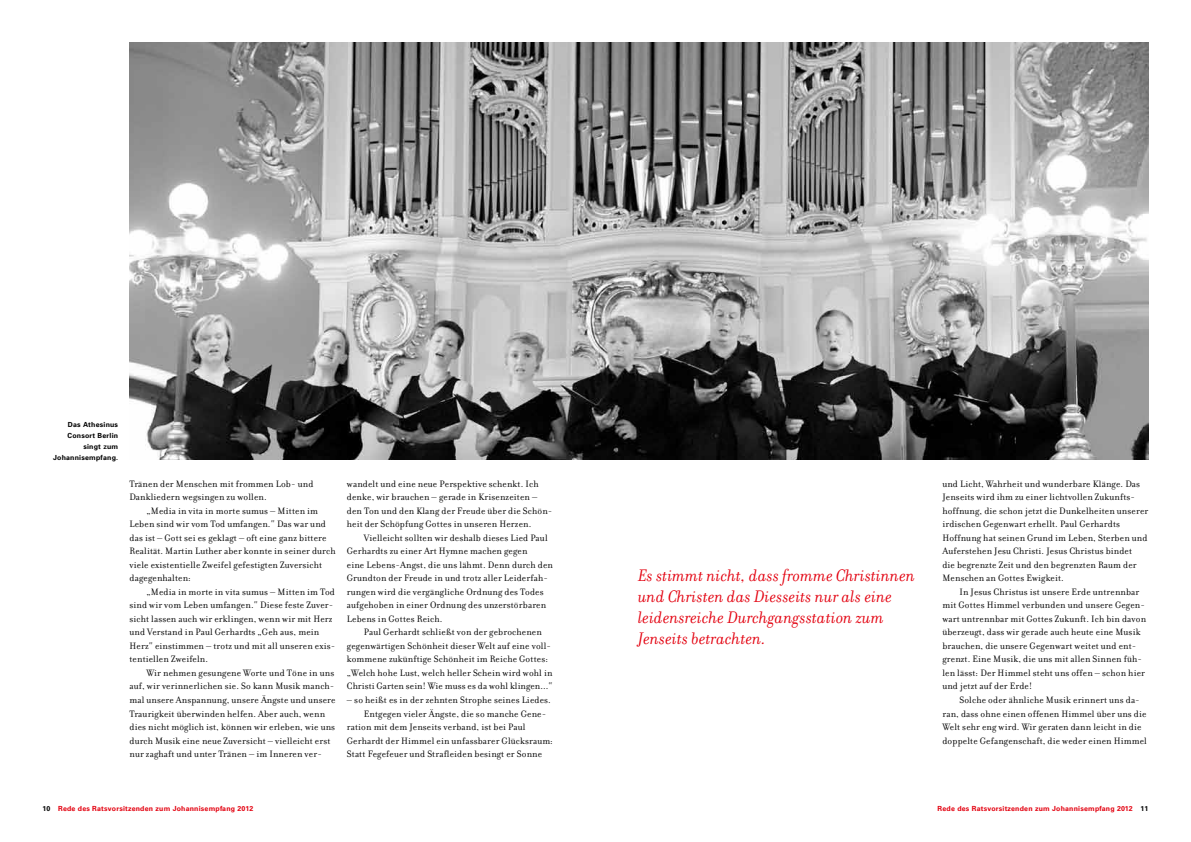
<style>
.page{position:relative;width:1191px;height:842px;background:#fff}
.page>*{position:absolute;margin:0;border:0;box-sizing:border-box;transform-origin:0 0}
.t1{font:italic 18px/21px "Filosofia";letter-spacing:.005em;color:#e3000f}
.t2{font:10px/13.5px "Filosofia";letter-spacing:.015em;color:#000}
.t3{font:700 7px "Univers CE";letter-spacing:.03em;color:#e3000f}
.t4{font:700 7px/10.9px "Univers";letter-spacing:.03em;color:#000;text-align:right}
.s1{font-family:"Univers";color:#000}
</style>
<div class="page">
<img style="left:129px;top:43px;width:1019px;height:417px">
<p class="t4" style="left:53px;top:419px;width:66px">Das Athesinus<br>Consort Berlin singt zum<br>Johannisempfang.</p>
<p class="t2" style="left:129px;top:477px;width:185px">Tränen der Menschen mit frommen Lob- und<br>Dankliedern wegsingen zu wollen.</p>
<p class="t2" style="left:129px;top:504px;width:207px;text-indent:17px">„Media in vita in morte sumus – Mitten im Leben sind wir vom Tod umfangen.“ Das war und das ist – Gott sei es geklagt – oft eine ganz bittere Realität. Martin Luther aber konnte in seiner durch viele existentielle Zweifel gefestigten Zuversicht dagegenhalten:</p>
<p class="t2" style="left:129px;top:585px;width:207px;text-indent:17px">„Media in morte in vita sumus – Mitten im Tod sind wir vom Leben umfangen.“ Diese feste Zuver&shy;sicht lassen auch wir erklingen, wenn wir mit Herz und Verstand in Paul Gerhardts „Geh aus, mein Herz“ einstimmen – trotz und mit all unseren exis&shy;tentiellen Zweifeln.</p>
<p class="t2" style="left:129px;top:666px;width:207px;text-indent:17px">Wir nehmen gesungene Worte und Töne in uns auf, wir verinnerlichen sie. So kann Musik manch&shy;mal unsere Anspannung, unsere Ängste und unsere Traurigkeit überwinden helfen. Aber auch, wenn dies nicht möglich ist, können wir erleben, wie uns durch Musik eine neue Zuversicht – vielleicht erst nur zaghaft und unter Tränen – im Inneren ver-</p>
<p class="t2" style="left:347px;top:477px;width:207px">wandelt und eine neue Perspektive schenkt. Ich denke, wir brauchen – gerade in Krisenzeiten – den Ton und den Klang der Freude über die Schön&shy;heit der Schöpfung Gottes in unseren Herzen.</p>
<p class="t2" style="left:347px;top:531px;width:207px;text-indent:17px">Vielleicht sollten wir deshalb dieses Lied Paul Gerhardts zu einer Art Hymne machen gegen<br>eine Lebens-Angst, die uns lähmt. Denn durch den Grundton der Freude in und trotz aller Leiderfah&shy;rungen wird die vergängliche Ordnung des Todes aufgehoben in einer Ordnung des unzerstörbaren Lebens in Gottes Reich.</p>
<p class="t2" style="left:347px;top:626px;width:207px;text-indent:17px">Paul Gerhardt schließt von der gebrochenen gegenwärtigen Schönheit dieser Welt auf eine voll&shy;kommene zukünftige Schönheit im Reiche Gottes: „Welch hohe Lust, welch heller Schein wird wohl in Christi Garten sein! Wie muss es da wohl klingen...“</p>
<p class="t2" style="left:347px;top:693px;width:205px">– so heißt es in der zehnten Strophe seines Liedes.</p>
<p class="t2" style="left:364px;top:707px;width:184px">Entgegen vieler Ängste, die so manche Gene-</p>
<p class="t2" style="left:347px;top:720px;width:180px">ration mit dem Jenseits verband, ist bei Paul</p>
<p class="t2" style="left:347px;top:734px;width:207px">Gerhardt der Himmel ein unfassbarer Glücksraum:</p>
<p class="t2" style="left:347px;top:747px;width:197px">Statt Fegefeuer und Strafleiden besingt er Sonne</p>
<p class="t3" style="left:43px;top:804px;width:212px"><span class="s1">10</span> Rede des Ratsvorsitzenden zum Johannisempfang 2012</p>
<h1 class="t1" style="left:638px;top:566px;width:279px">Es stimmt nicht, dass fromme Christinnen und Christen das Diesseits nur als eine leidensreiche Durchgangsstation zum Jenseits betrachten.</h1>
<p class="t2" style="left:942px;top:477px;width:207px">und Licht, Wahrheit und wunderbare Klänge. Das Jenseits wird ihm zu einer lichtvollen Zukunfts&shy;hoffnung, die schon jetzt die Dunkelheiten unserer irdischen Gegenwart erhellt. Paul Gerhardts Hoffnung hat seinen Grund im Leben, Sterben und Auferstehen Jesu Christi. Jesus Christus bindet<br>die begrenzte Zeit und den begrenzten Raum der Menschen an Gottes Ewigkeit.</p>
<p class="t2" style="left:942px;top:585px;width:205px;text-indent:17px">In Jesus Christus ist unsere Erde untrennbar mit Gottes Himmel verbunden und unsere Gegen&shy;wart untrennbar mit Gottes Zukunft. Ich bin davon überzeugt, dass wir gerade auch heute eine Musik brauchen, die unsere Gegenwart weitet und ent&shy;grenzt. Eine Musik, die uns mit allen Sinnen füh&shy;len lässt: Der Himmel steht uns offen – schon hier und jetzt auf der Erde!</p>
<p class="t2" style="left:942px;top:693px;width:206px;text-indent:17px">Solche oder ähnliche Musik erinnert uns da&shy;ran, dass ohne einen offenen Himmel über uns die Welt sehr eng wird. Wir geraten dann leicht in die doppelte Gefangenschaft, die weder einen Himmel</p>
<p class="t3" style="left:937px;top:804px;width:212px">Rede des Ratsvorsitzenden zum Johannisempfang 2012 <span class="s1">11</span></p>
</div>
